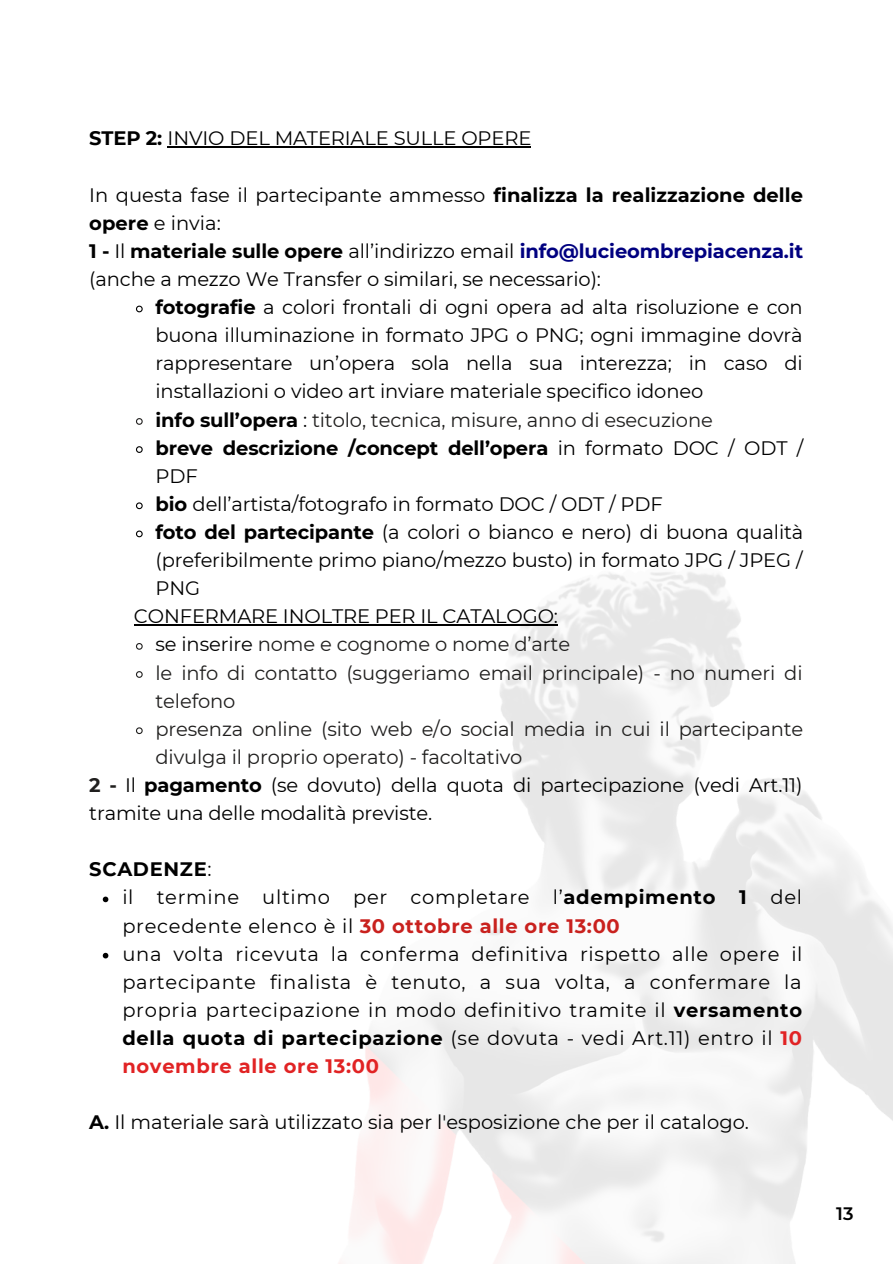
<style>
.page{position:relative;width:893px;height:1264px;background:#fff}
.page>*{position:absolute;margin:0;border:0;box-sizing:border-box;transform-origin:0 0}
.t1{font:19.5px/28px "Montserrat";letter-spacing:-.005em;color:#000}
.t2{font:19.5px/28px "Montserrat";letter-spacing:.035em;color:#000}
.t3{font:19.5px/28px "Montserrat";letter-spacing:-.005em;color:#201f1e}
.t4{font:700 19.5px "Montserrat";letter-spacing:.035em;color:#000}
.t5{font:600 18px "Montserrat";color:#000}
.s1{font-weight:700}
.s2{font-weight:700;color:#000080}
.s3{color:#201f1e}
.s4{color:#000}
.s5{font-weight:700;color:#201f1e}
.s6{font-weight:400}
.s7{font-weight:700;color:#c9211e}
.s8{font-weight:700;color:#e12324}
</style>
<div class="page">
<img style="left:157px;top:572px;width:735px;height:691px">
<svg style="left:136px;top:305px;width:7px;height:8px"></svg>
<svg style="left:136px;top:418px;width:7px;height:7px"></svg>
<svg style="left:136px;top:446px;width:7px;height:7px"></svg>
<svg style="left:136px;top:502px;width:7px;height:8px"></svg>
<svg style="left:136px;top:530px;width:7px;height:8px"></svg>
<svg style="left:136px;top:643px;width:7px;height:7px"></svg>
<svg style="left:136px;top:671px;width:7px;height:7px"></svg>
<svg style="left:136px;top:727px;width:7px;height:8px"></svg>
<svg style="left:103px;top:896px;width:5px;height:6px"></svg>
<svg style="left:103px;top:952px;width:5px;height:6px"></svg>
<hr style="left:168px;top:146px;width:363px;height:2px;background:#000">
<hr style="left:134px;top:624px;width:424px;height:1px;background:#000">
<p class="t1" style="left:89px;top:124px;width:443px"><span class="s1">STEP 2:</span> INVIO DEL MATERIALE SULLE OPERE</p>
<p class="t1" style="left:89px;top:180px;width:715px">In questa fase il partecipante ammesso <span class="s1">finalizza la realizzazione delle opere</span> e invia:<br><span class="s1">1 -</span> Il <span class="s1">materiale sulle opere</span> all’indirizzo email <span class="s2">info@lucieombrepiacenza.it </span>(anche a mezzo We Transfer o similari, se necessario):</p>
<p class="t1" style="left:155px;top:292px;width:649px"><span class="s1">fotografie</span> a colori frontali di ogni opera ad alta risoluzione e con buona illuminazione in formato JPG o PNG; ogni immagine dovrà rappresentare un’opera sola nella sua interezza; in caso di installazioni o video art inviare materiale specifico idoneo<br><span class="s1">info sull’opera</span> : <span class="s3">titolo, tecnica, misure, anno di esecuzione<br></span><span class="s1">breve descrizione /concept dell’opera</span> in formato DOC / ODT / PDF<br><span class="s1">bio</span> dell’artista/fotografo in formato DOC / ODT / PDF<br><span class="s1">foto del partecipante</span> (a colori o bianco e nero) di buona qualità (preferibilmente primo piano/mezzo busto) in formato JPG / JPEG / PNG</p>
<p class="t1" style="left:134px;top:601px;width:425px">CONFERMARE INOLTRE PER IL CATALOGO:</p>
<p class="t3" style="left:155px;top:629px;width:649px"><span class="s4">se inserire</span> nome e cognome o nome d’arte<br>le info di contatto (suggeriamo email principale) - no numeri di telefono<br>presenza online (sito web e/o social media in cui il partecipante divulga il proprio operato) - facoltativo</p>
<p class="t1" style="left:89px;top:770px;width:714px"><span class="s5">2 -</span> Il <span class="s1">pagamento</span> (se dovuto) della quota di partecipazione (vedi Art.11) tramite una delle modalità previste.</p>
<p class="t4" style="left:89px;top:855px;width:124px">SCADENZE<span class="s6">:</span></p>
<p class="t2" style="left:122px;top:882px;width:681px">il termine ultimo per completare l’<span class="s1">adempimento 1</span> del precedente elenco è il <span class="s7">30 ottobre alle ore 13:00<br></span>una volta ricevuta la conferma definitiva rispetto alle opere il partecipante finalista è tenuto, a sua volta, a confermare la propria partecipazione in modo definitivo tramite il <span class="s1">versamento della quota di partecipazione</span> (se dovuta - vedi Art.11) entro il <span class="s8">10 novembre alle ore 13:00</span></p>
<p class="t1" style="left:89px;top:1107px;width:661px"><span class="s1">A.</span> Il materiale sarà utilizzato sia per l'esposizione che per il catalogo.</p>
<p class="t5" style="left:836px;top:1201px;width:19px">13</p>
</div>
